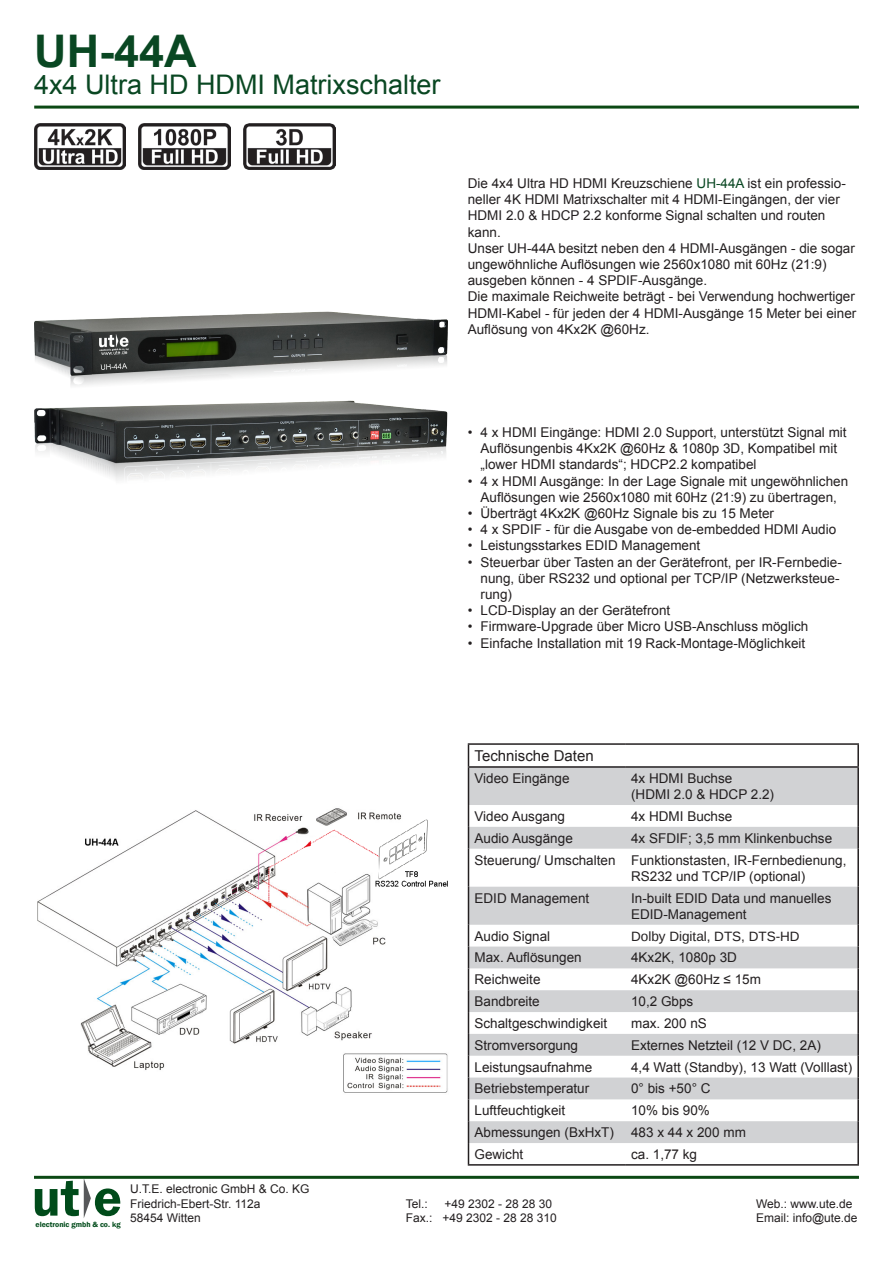
<style>
.page{position:relative;width:893px;height:1263px;background:#fff}
.page>*{position:absolute;margin:0;border:0;box-sizing:border-box;transform-origin:0 0}
.t1{font:600 53.85px "Franklin Gothic";color:#004b1a}
.t2{font:700 45px "Arial";color:#094722}
.t3{font:27px "Arial";color:#094722}
.t4{font:15px "Arial";color:#231f20}
.t5{font:13.5px/16.2px "Arial";color:#231f20}
.t6{font:13.5px "Arimo";color:#231f20}
.t7{font:12px/14.4px "Arial";color:#231f20}
.t8{font:600 7.8px "Franklin Gothic";color:#004b1a}
.s1{color:#094722}
</style>
<div class="page">
<hr style="left:34px;top:106px;width:825px;height:3px;background:#0b4914">
<hr style="left:34px;top:1176px;width:825px;height:3px;background:#0b4914">
<svg style="left:84px;top:1178px;width:7px;height:40px"></svg>
<svg style="left:469px;top:768px;width:388px;height:375px;fill:#d1d2d4"></svg>
<hr style="left:468px;top:743px;width:157px;height:2px;background:#231f20">
<svg style="left:468px;top:745px;width:1px;height:21px"></svg>
<hr style="left:625px;top:743px;width:234px;height:2px;background:#231f20">
<hr style="left:857px;top:745px;width:2px;height:21px;background:#231f20">
<hr style="left:468px;top:766px;width:157px;height:2px;background:#231f20">
<hr style="left:625px;top:766px;width:234px;height:2px;background:#231f20">
<hr style="left:468px;top:768px;width:1px;height:37px;background:#231f20">
<hr style="left:857px;top:768px;width:2px;height:37px;background:#231f20">
<hr style="left:857px;top:805px;width:2px;height:22px;background:#231f20">
<svg style="left:468px;top:805px;width:1px;height:44px"></svg>
<hr style="left:857px;top:827px;width:2px;height:22px;background:#231f20">
<hr style="left:468px;top:849px;width:1px;height:38px;background:#231f20">
<hr style="left:857px;top:849px;width:2px;height:38px;background:#231f20">
<hr style="left:468px;top:887px;width:1px;height:38px;background:#231f20">
<hr style="left:857px;top:887px;width:2px;height:38px;background:#231f20">
<hr style="left:857px;top:925px;width:2px;height:21px;background:#231f20">
<hr style="left:857px;top:946px;width:2px;height:22px;background:#231f20">
<hr style="left:857px;top:968px;width:2px;height:22px;background:#231f20">
<hr style="left:857px;top:990px;width:2px;height:22px;background:#231f20">
<hr style="left:857px;top:1012px;width:2px;height:22px;background:#231f20">
<hr style="left:857px;top:1034px;width:2px;height:22px;background:#231f20">
<hr style="left:857px;top:1056px;width:2px;height:21px;background:#231f20">
<hr style="left:857px;top:1077px;width:2px;height:22px;background:#231f20">
<hr style="left:857px;top:1099px;width:2px;height:22px;background:#231f20">
<hr style="left:857px;top:1121px;width:2px;height:22px;background:#231f20">
<svg style="left:468px;top:925px;width:1px;height:239px"></svg>
<hr style="left:857px;top:1143px;width:2px;height:21px;background:#231f20">
<hr style="left:468px;top:1164px;width:157px;height:1px;background:#231f20">
<hr style="left:625px;top:1164px;width:234px;height:1px;background:#231f20">
<img style="left:34px;top:311px;width:414px;height:169px">
<img style="left:34px;top:123px;width:92px;height:46px">
<img style="left:139px;top:123px;width:91px;height:46px">
<img style="left:244px;top:123px;width:91px;height:46px">
<img style="left:37px;top:808px;width:411px;height:285px">
<p class="t2" style="left:34px;top:21px;width:164px">UH-44A</p>
<p class="t3" style="left:34px;top:67px;width:408px">4x4 Ultra HD HDMI Matrixschalter</p>
<p class="t5" style="left:468px;top:175px;width:390px">Die 4x4 Ultra HD HDMI Kreuzschiene <span class="s1">UH-44A</span> ist ein professio&shy;neller 4K HDMI Matrixschalter mit 4 HDMI-Eingängen, der vier HDMI 2.0 &amp; HDCP 2.2 konforme Signal schalten und routen kann.<br>Unser UH-44A besitzt neben den 4 HDMI-Ausgängen - die sogar ungewöhnliche Auflösungen wie 2560x1080 mit 60Hz (21:9) ausgeben können - 4 SPDIF-Ausgänge.<br>Die maximale Reichweite beträgt - bei Verwendung hochwertiger HDMI-Kabel - für jeden der 4 HDMI-Ausgänge 15 Meter bei einer Auflösung von 4Kx2K @60Hz.</p>
<p class="t5" style="left:480px;top:424px;width:368px;text-indent:-13px">• 4 x HDMI Eingänge: HDMI 2.0 Support, unterstützt Signal mit<br>Auflösungenbis 4Kx2K @60Hz &amp; 1080p 3D, Kompatibel mit „lower HDMI standards“; HDCP2.2 kompatibel</p>
<p class="t5" style="left:468px;top:473px;width:382px;text-align:center">• 4 x HDMI Ausgänge: In der Lage Signale mit ungewöhnlichen<br>Auflösungen wie 2560x1080 mit 60Hz (21:9) zu übertragen,</p>
<p class="t5" style="left:468px;top:505px;width:308px">• Überträgt 4Kx2K @60Hz Signale bis zu 15 Meter</p>
<p class="t5" style="left:468px;top:521px;width:370px">• 4 x SPDIF - für die Ausgabe von de-embedded HDMI Audio</p>
<p class="t5" style="left:468px;top:538px;width:234px">• Leistungsstarkes EDID Management</p>
<p class="t5" style="left:480px;top:554px;width:363px;text-indent:-13px">• Steuerbar über Tasten an der Gerätefront, per IR-Fernbedie&shy;nung, über RS232 und optional per TCP/IP (Netzwerksteue&shy;rung)</p>
<p class="t5" style="left:468px;top:602px;width:204px">• LCD-Display an der Gerätefront</p>
<p class="t5" style="left:468px;top:619px;width:342px">• Firmware-Upgrade über Micro USB-Anschluss möglich</p>
<p class="t5" style="left:468px;top:635px;width:339px">• Einfache Installation mit 19 Rack-Montage-Möglichkeit</p>
<p class="t4" style="left:474px;top:746px;width:121px">Technische Daten</p>
<p class="t5" style="left:474px;top:770px;width:97px">Video Eingänge</p>
<p class="t5" style="left:631px;top:770px;width:145px">4x HDMI Buchse (HDMI 2.0 &amp; HDCP 2.2)</p>
<p class="t5" style="left:474px;top:808px;width:92px">Video Ausgang</p>
<p class="t5" style="left:631px;top:808px;width:103px">4x HDMI Buchse</p>
<p class="t5" style="left:474px;top:830px;width:100px">Audio Ausgänge</p>
<p class="t5" style="left:631px;top:830px;width:203px">4x SFDIF; 3,5 mm Klinkenbuchse</p>
<p class="t5" style="left:474px;top:852px;width:143px">Steuerung/ Umschalten</p>
<p class="t5" style="left:631px;top:852px;width:217px">Funktionstasten, IR-Fernbedienung,<br>RS232 und TCP/IP (optional)</p>
<p class="t5" style="left:474px;top:890px;width:116px">EDID Management</p>
<p class="t5" style="left:631px;top:890px;width:202px">In-built EDID Data und manuelles<br>EDID-Management</p>
<p class="t5" style="left:474px;top:928px;width:77px">Audio Signal</p>
<p class="t6" style="left:631px;top:929px;width:170px">Dolby Digital, DTS, DTS-HD</p>
<p class="t5" style="left:474px;top:950px;width:109px">Max. Auflösungen</p>
<p class="t5" style="left:631px;top:950px;width:107px">4Kx2K, 1080p 3D</p>
<p class="t5" style="left:474px;top:971px;width:68px">Reichweite</p>
<p class="t5" style="left:631px;top:971px;width:131px">4Kx2K @60Hz ≤ 15m</p>
<p class="t5" style="left:474px;top:993px;width:67px">Bandbreite</p>
<p class="t5" style="left:631px;top:993px;width:64px">10,2 Gbps</p>
<p class="t5" style="left:474px;top:1015px;width:134px">Schaltgeschwindigkeit</p>
<p class="t5" style="left:631px;top:1015px;width:77px">max. 200 nS</p>
<p class="t5" style="left:474px;top:1037px;width:105px">Stromversorgung</p>
<p class="t5" style="left:631px;top:1037px;width:191px">Externes Netzteil (12 V DC, 2A)</p>
<p class="t5" style="left:474px;top:1059px;width:119px">Leistungsaufnahme</p>
<p class="t5" style="left:631px;top:1059px;width:223px">4,4 Watt (Standby), 13 Watt (Volllast)</p>
<p class="t5" style="left:474px;top:1081px;width:116px">Betriebstemperatur</p>
<p class="t5" style="left:631px;top:1081px;width:81px">0° bis +50° C</p>
<p class="t5" style="left:474px;top:1102px;width:92px">Luftfeuchtigkeit</p>
<p class="t5" style="left:631px;top:1102px;width:80px">10% bis 90%</p>
<p class="t5" style="left:474px;top:1124px;width:141px">Abmessungen (BxHxT)</p>
<p class="t5" style="left:631px;top:1124px;width:116px">483 x 44 x 200 mm</p>
<p class="t5" style="left:474px;top:1146px;width:50px">Gewicht</p>
<p class="t5" style="left:631px;top:1146px;width:68px">ca. 1,77 kg</p>
<h1 class="t1" style="left:32px;top:1164px;width:92px">ut e</h1>
<p class="t8" style="left:36px;top:1220px;width:87px">electronic gmbh &amp; co. kg</p>
<p class="t7" style="left:130px;top:1182px;width:181px">U.T.E. electronic GmbH &amp; Co. KG<br>Friedrich-Ebert-Str. 112a<br>58454 Witten</p>
<p class="t7" style="left:406px;top:1196px;width:153px;text-indent:39px">+49 2302 - 28 28 30<br>Fax.: +49 2302 - 28 28 310</p>
<p class="t7" style="left:756px;top:1196px;width:103px">Web.: www.ute.de<br>Email: info@ute.de</p>
<p class="t7" style="left:406px;top:1196px;width:24px">Tel.:</p>
</div>
